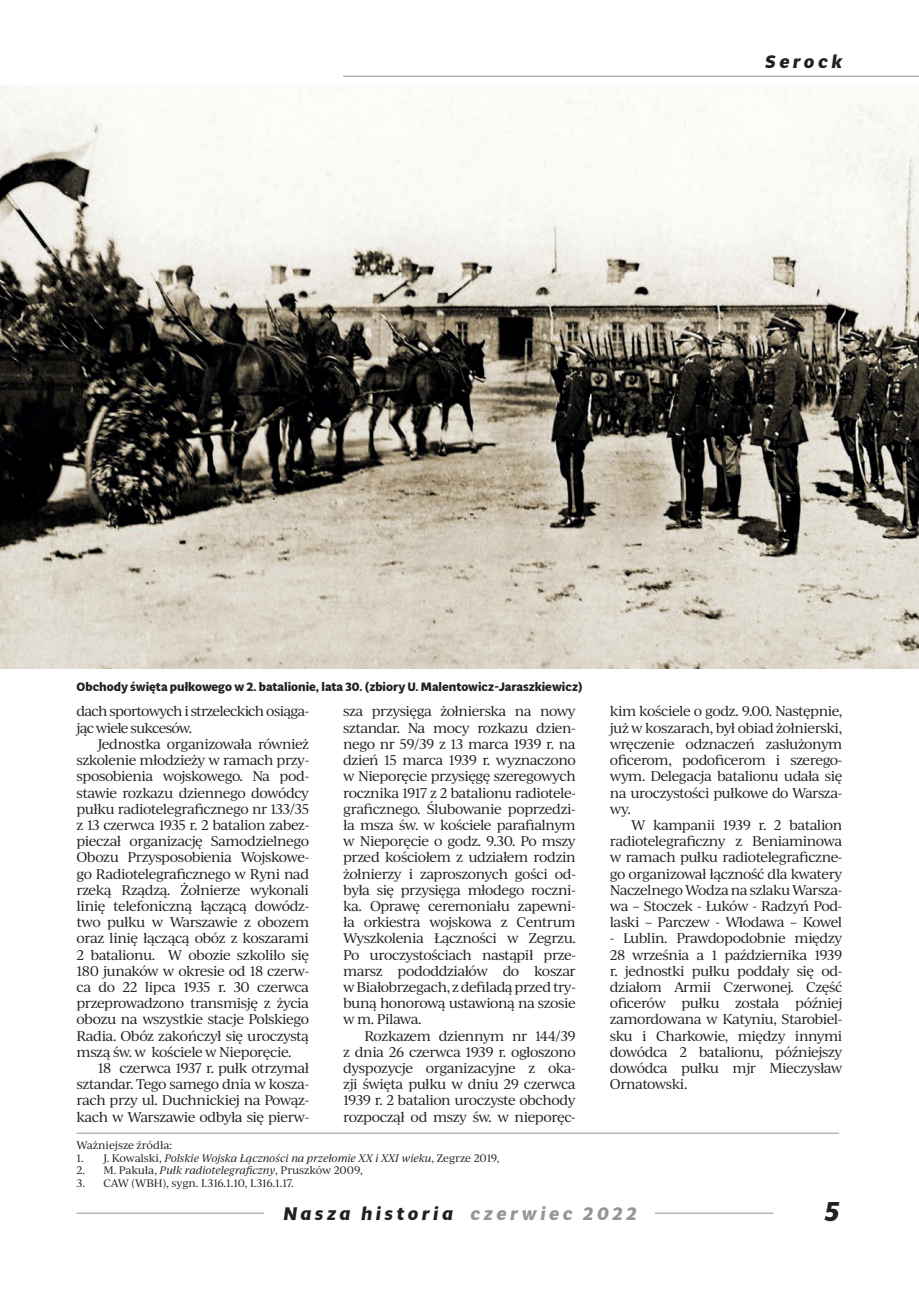
<style>
.page{position:relative;width:919px;height:1289px;background:#fff}
.page>*{position:absolute;margin:0;border:0;box-sizing:border-box;transform-origin:0 0}
.t1{font:italic 700 27px "Multi Display";color:#231f20}
.t2{font:italic 700 18px "Multi Display";letter-spacing:.2em;color:#231f20}
.t3{font:13.5px/16.2px "Ivy Journal";letter-spacing:-.045em;color:#231f20;text-align:justify}
.t4{font:700 12px "Multi Display";color:#231f20}
.t5{font:10.5px "Ivy Journal";letter-spacing:-.015em;color:#231f20}
.t6{font:italic 10.5px "Ivy Journal";letter-spacing:-.01em;color:#231f20}
.s1{font-style:normal}
.s2{font-style:italic}
.s3{color:#939598}
</style>
<div class="page">
<hr style="left:77px;top:1212px;width:696px;height:1px;background:#939598">
<div style="left:264px;top:1198px;width:390px;height:30px;background:#fff"></div>
<hr style="left:343px;top:76px;width:575px;height:1px;background:#939598">
<hr style="left:77px;top:1132px;width:762px;height:1px;background:#939598">
<img style="left:0;top:85px;width:918px;height:584px">
<h2 class="t2" style="left:765px;top:49px;width:78px">Serock</h2>
<p class="t4" style="left:77px;top:678px;width:507px">Obchody święta pułkowego w 2. batalionie, lata 30. (zbiory U. Malentowicz-Jaraszkiewicz)</p>
<p class="t3" style="left:77px;top:702px;width:234px">dach sportowych i strzeleckich osiąga&shy;jąc wiele sukcesów.</p>
<p class="t3" style="left:77px;top:735px;width:234px;text-indent:21px">Jednostka organizowała również szkolenie młodzieży w ramach przy&shy;sposobienia wojskowego. Na pod&shy;stawie rozkazu dziennego dowódcy pułku radiotelegraficznego nr 133/35 z 13 czerwca 1935 r. 2 batalion zabez&shy;pieczał organizację Samodzielnego Obozu Przysposobienia Wojskowe&shy;go Radiotelegraficznego w Ryni nad rzeką Rządzą. Żołnierze wykonali linię telefoniczną łączącą dowódz&shy;two pułku w Warszawie z obozem oraz linię łączącą obóz z koszarami 2 batalionu. W obozie szkoliło się 180 junaków w okresie od 18 czerw&shy;ca do 22 lipca 1935 r. 30 czerwca przeprowadzono transmisję z życia obozu na wszystkie stacje Polskiego Radia. Obóz zakończył się uroczystą mszą św. w kościele w Nieporęcie.</p>
<p class="t3" style="left:77px;top:1059px;width:234px;text-indent:21px">18 czerwca 1937 r. pułk otrzymał sztandar. Tego samego dnia w kosza&shy;rach przy ul. Duchnickiej na Powąz&shy;kach w Warszawie odbyła się pierw-</p>
<p class="t3" style="left:343px;top:702px;width:234px">sza przysięga żołnierska na nowy sztandar. Na mocy rozkazu dzien&shy;nego nr 59/39 z 13 marca 1939 r. na dzień 15 marca 1939 r. wyznaczono w Nieporęcie przysięgę szeregowych rocznika 1917 z 2 batalionu radiotele&shy;graficznego. Ślubowanie poprzedzi&shy;ła msza św. w kościele parafialnym w Nieporęcie o godz. 9.30. Po mszy przed kościołem z udziałem rodzin żołnierzy i zaproszonych gości od&shy;była się przysięga młodego roczni&shy;ka. Oprawę ceremoniału zapewni&shy;ła orkiestra wojskowa z Centrum Wyszkolenia Łączności w Zegrzu.<br>Po uroczystościach nastąpił prze&shy;marsz pododdziałów do koszar w Białobrzegach, z defiladą przed try&shy;buną honorową ustawioną na szosie w m. Pilawa.</p>
<p class="t3" style="left:343px;top:1026px;width:234px;text-indent:21px">Rozkazem dziennym nr 144/39 z dnia 26 czerwca 1939 r. ogłoszono dyspozycje organizacyjne z oka&shy;zji święta pułku w dniu 29 czerwca 1939 r. 2 batalion uroczyste obchody rozpoczął od mszy św. w nieporęc-</p>
<p class="t5" style="left:77px;top:1137px;width:97px">Ważniejsze źródła:</p>
<p class="t6" style="left:77px;top:1150px;width:424px"><span class="s1">1. J. Kowalski,</span> Polskie Wojska Łączności na przełomie XX i XXI wieku<span class="s1">, Zegrze 2019,</span></p>
<p class="t5" style="left:77px;top:1162px;width:288px">2. M. Pakuła, <span class="s2">Pułk radiotelegraficzny</span>, Pruszków 2009,</p>
<p class="t5" style="left:77px;top:1175px;width:218px">3. CAW (WBH), sygn. I.316.1.10, I.316.1.17.</p>
<p class="t3" style="left:609px;top:702px;width:234px">kim kościele o godz. 9.00. Następnie, już w koszarach, był obiad żołnierski, wręczenie odznaczeń zasłużonym oficerom, podoficerom i szerego&shy;wym. Delegacja batalionu udała się na uroczystości pułkowe do Warsza&shy;wy.</p>
<p class="t3" style="left:609px;top:816px;width:234px;text-indent:21px">W kampanii 1939 r. 2 batalion radiotelegraficzny z Beniaminowa w ramach pułku radiotelegraficzne&shy;go organizował łączność dla kwatery Naczelnego Wodza na szlaku Warsza&shy;wa – Stoczek - Łuków - Radzyń Pod&shy;laski – Parczew - Włodawa – Kowel</p>
<p class="t3" style="left:609px;top:929px;width:235px">- Lublin. Prawdopodobnie między 28 września a 1 października 1939 r. jednostki pułku poddały się od&shy;działom Armii Czerwonej. Część oficerów pułku została później zamordowana w Katyniu, Starobiel&shy;sku i Charkowie, między innymi dowódca 2 batalionu, późniejszy dowódca pułku mjr Mieczysław Ornatowski.</p>
<h2 class="t2" style="left:283px;top:1201px;width:355px">Nasza historia <span class="s3">czerwiec 2022</span></h2>
<h1 class="t1" style="left:824px;top:1192px;width:16px">5</h1>
</div>
